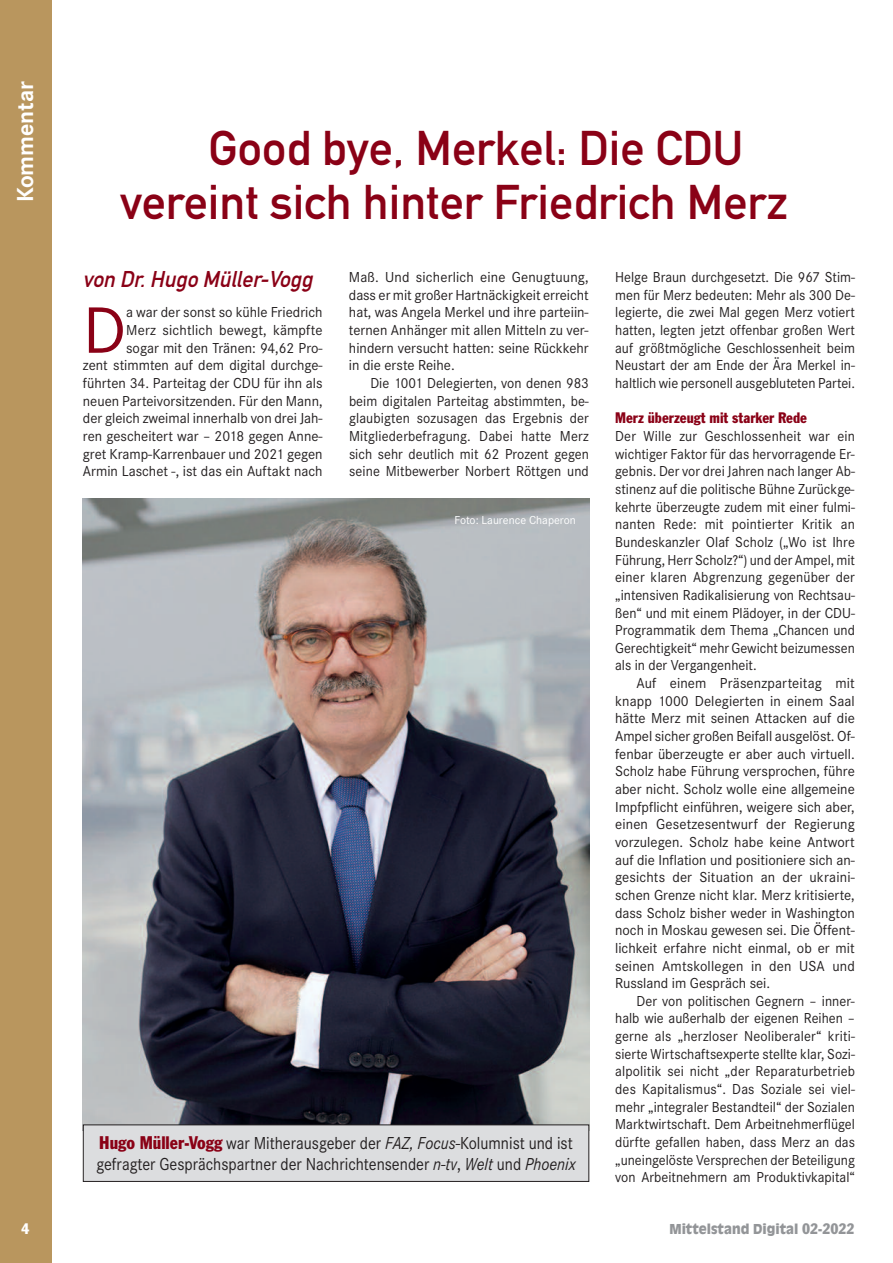
<style>
.page{position:relative;width:893px;height:1263px;background:#fff}
.page>*{position:absolute;margin:0;border:0;box-sizing:border-box;transform-origin:0 0}
.t1{font:67.95px "Corporate S";color:#8a0116}
.t2{font:700 48px/54px "DIN Alternate";color:#8a0116}
.t3{font:700 24px "Corporate S";color:#fff}
.t4{font:italic 700 22.5px "DIN Alternate";color:#8a0116;scale:.96 1}
.t5{font:18px/20.2px "Corporate S";color:#231f20;scale:.9 1}
.t6{font:15px/17.7px "Corporate S";color:#231f20;text-align:justify;scale:.95 1}
.t7{font:15px/17.7px "Corporate S";color:#231f20;text-align:justify}
.t8{font:condensed 15px "Franklin Gothic BT";color:#8a0116;scale:.96 1}
.t9{font:condensed 15px "Franklin Gothic BT";color:#fff}
.t10{font:900 13.5px "Antique Olive Std";color:#939598;scale:.96 1}
.t11{font:12px "Corporate S";color:#fff}
.s1{font-family:"Franklin Gothic BT";font-stretch:condensed;color:#8a0116}
.s2{font-style:italic}
.s3{font-family:"Franklin Gothic BT";font-weight:400;font-stretch:condensed;font-size:15px}
</style>
<div class="page">
<div style="left:0;top:0;width:51px;height:1263px;background:#b9965e"></div>
<img style="left:83px;top:499px;width:506px;height:625px">
<div style="left:84px;top:1125px;width:504px;height:56px;background:#dcdddf"></div>
<div style="left:83px;top:1124px;width:506px;height:58px;border:1px solid #231f20"></div>
<h3 class="t3" style="left:11px;top:202px;width:123px;rotate:-90deg">Kommentar</h3>
<h2 class="t2" style="left:121px;top:121px;width:669px;text-indent:88px">Good bye, Merkel: Die CDU vereint sich hinter Friedrich Merz</h2>
<h3 class="t4" style="left:83px;top:266px;width:247px">von Dr. Hugo Müller-Vogg</h3>
<h1 class="t1" style="left:83px;top:290px;width:45px">D</h1>
<p class="t7" style="left:83px;top:303px;width:241px;text-align:right">a war der sonst so kühle Friedrich<br>Merz sichtlich bewegt, kämpfte<br>sogar mit den Tränen: 94,62 Pro-<br>zent stimmten auf dem digital durchge&shy;führten 34. Parteitag der CDU für ihn als neuen Parteivorsitzenden. Für den Mann, der gleich zweimal innerhalb von drei Jah&shy;ren gescheitert war – 2018 gegen Anne&shy;gret Kramp-Karrenbauer und 2021 gegen Armin Laschet -, ist das ein Auftakt nach</p>
<p class="t7" style="left:349px;top:268px;width:241px">Maß. Und sicherlich eine Genugtuung, dass er mit großer Hartnäckigkeit erreicht hat, was Angela Merkel und ihre parteiin&shy;ternen Anhänger mit allen Mitteln zu ver&shy;hindern versucht hatten: seine Rückkehr in die erste Reihe.</p>
<p class="t6" style="left:349px;top:374px;width:254px;text-indent:21px">Die 1001 Delegierten, von denen 983 beim digitalen Parteitag abstimmten, be&shy;glaubigten sozusagen das Ergebnis der Mitgliederbefragung. Dabei hatte Merz sich sehr deutlich mit 62 Prozent gegen seine Mitbewerber Norbert Röttgen und</p>
<p class="t11" style="left:454px;top:513px;width:123px">Foto: Laurence Chaperon</p>
<p class="t5" style="left:96px;top:1133px;width:534px"><span class="s1">Hugo Müller-Vogg</span> war Mitherausgeber der <span class="s2">FAZ, Focus</span>-Kolumnist und ist gefragter Gesprächspartner der Nachrichtensender <span class="s2">n-tv</span>, <span class="s2">Welt</span> und <span class="s2">Phoenix</span></p>
<p class="t6" style="left:615px;top:268px;width:254px">Helge Braun durchgesetzt. Die 967 Stim&shy;men für Merz bedeuten: Mehr als 300 De&shy;legierte, die zwei Mal gegen Merz votiert hatten, legten jetzt offenbar großen Wert auf größtmögliche Geschlossenheit beim Neustart der am Ende der Ära Merkel in&shy;haltlich wie personell ausgebluteten Partei.</p>
<p class="t8" style="left:615px;top:409px;width:201px">Merz überzeugt mit starker Rede</p>
<p class="t6" style="left:615px;top:427px;width:254px">Der Wille zur Geschlossenheit war ein wichtiger Faktor für das hervorragende Er&shy;gebnis. Der vor drei Jahren nach langer Ab&shy;stinenz auf die politische Bühne Zurückge&shy;kehrte überzeugte zudem mit einer fulmi&shy;nanten Rede: mit pointierter Kritik an Bundeskanzler Olaf Scholz („Wo ist Ihre Führung, Herr Scholz?“) und der Ampel, mit einer klaren Abgrenzung gegenüber der „intensiven Radikalisierung von Rechtsau&shy;ßen“ und mit einem Plädoyer, in der CDU-Programmatik dem Thema „Chancen und Gerechtigkeit“ mehr Gewicht beizumessen als in der Vergangenheit.</p>
<p class="t7" style="left:615px;top:674px;width:241px;text-indent:21px">Auf einem Präsenzparteitag mit knapp 1000 Delegierten in einem Saal hätte Merz mit seinen Attacken auf die Ampel sicher großen Beifall ausgelöst. Of&shy;fenbar überzeugte er aber auch virtuell.<br>Scholz habe Führung versprochen, führe aber nicht. Scholz wolle eine allgemeine Impfpflicht einführen, weigere sich aber, einen Gesetzesentwurf der Regierung vorzulegen. Scholz habe keine Antwort auf die Inflation und positioniere sich an&shy;gesichts der Situation an der ukraini&shy;schen Grenze nicht klar. Merz kritisierte, dass Scholz bisher weder in Washington noch in Moskau gewesen sei. Die Öffent&shy;lichkeit erfahre nicht einmal, ob er mit seinen Amtskollegen in den USA und Russland im Gespräch sei.</p>
<p class="t6" style="left:615px;top:992px;width:254px;text-indent:21px">Der von politischen Gegnern – inner&shy;halb wie außerhalb der eigenen Reihen – gerne als „herzloser Neoliberaler“ kriti&shy;sierte Wirtschaftsexperte stellte klar, Sozi&shy;alpolitik sei nicht „der Reparaturbetrieb des Kapitalismus“. Das Soziale sei viel&shy;mehr „integraler Bestandteil“ der Sozialen Marktwirtschaft. Dem Arbeitnehmerflügel dürfte gefallen haben, dass Merz an das „uneingelöste Versprechen der Beteiligung von Arbeitnehmern am Produktivkapital“</p>
<p class="t9" style="left:21px;top:1220px;width:10px">4</p>
<p class="t10" style="left:669px;top:1223px;width:194px">Mittelstand Digital <span class="s3">02-2022</span></p>
</div>
